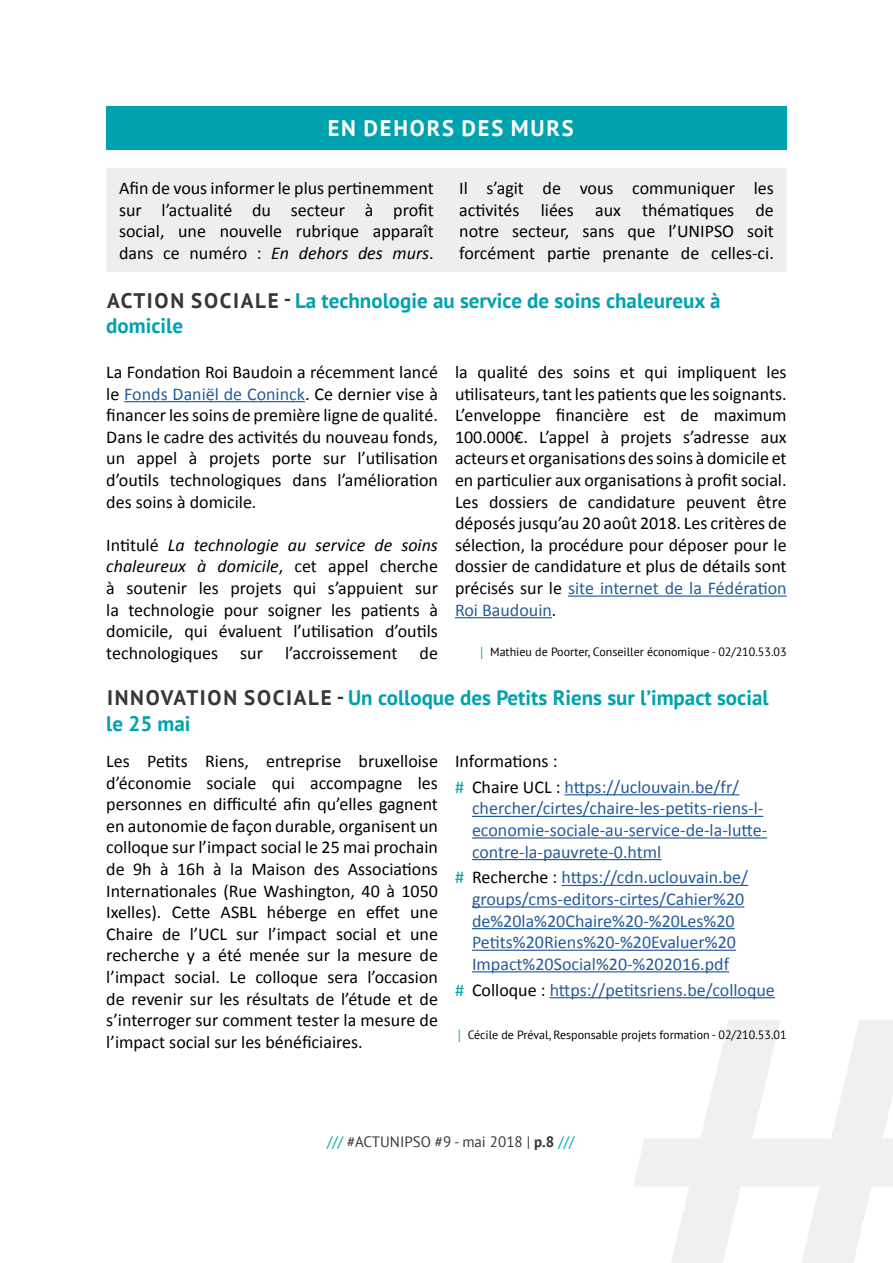
<style>
.page{position:relative;width:893px;height:1263px;background:#fff}
.page>*{position:absolute;margin:0;border:0;box-sizing:border-box;transform-origin:0 0}
.Titres_rubriques{font:700 22.5px "PT Sans";letter-spacing:.08em;color:#fff}
.Titres_articles{font:700 21px/25.2px "PT Sans";color:#00a2ae}
.CdT{font:18px/21.6px "Calibri";color:#000;text-align:justify}
.t1{font:18px/21.6px "Calibri";color:#275b9b}
.CdT_tableau_en_dehor{font:18px/21.6px "Calibri";color:#000;text-align:justify}
.t2{font:15px "PT Sans";color:#383637}
.t3{font:12px "PT Sans";color:#000}
.s1{font-style:italic}
.s2{color:#383637}
.s3{color:#275b9b}
.s4{color:#00a2ae}
.s5{color:#000}
.s6{font-weight:700}
</style>
<div class="page">
<div style="left:106px;top:106px;width:681px;height:44px;background:#00a2ae"></div>
<div style="left:106px;top:168px;width:681px;height:104px;background:#eeeeed"></div>
<hr style="left:124px;top:401px;width:181px;height:1px;background:#275b9b">
<hr style="left:568px;top:595px;width:219px;height:2px;background:#275b9b">
<hr style="left:455px;top:617px;width:97px;height:1px;background:#275b9b">
<hr style="left:565px;top:794px;width:174px;height:1px;background:#275b9b">
<hr style="left:472px;top:816px;width:291px;height:1px;background:#275b9b">
<hr style="left:472px;top:837px;width:295px;height:1px;background:#275b9b">
<hr style="left:472px;top:859px;width:189px;height:1px;background:#275b9b">
<hr style="left:561px;top:885px;width:187px;height:1px;background:#275b9b">
<hr style="left:472px;top:906px;width:272px;height:2px;background:#275b9b">
<hr style="left:472px;top:928px;width:263px;height:1px;background:#275b9b">
<hr style="left:472px;top:950px;width:264px;height:1px;background:#275b9b">
<hr style="left:472px;top:971px;width:257px;height:1px;background:#275b9b">
<hr style="left:550px;top:997px;width:225px;height:1px;background:#275b9b">
<p class="Titres_rubriques" style="left:328px;top:114px;width:248px">EN DEHORS DES MURS</p>
<p class="CdT_tableau_en_dehor" style="left:119px;top:177px;width:316px">Afin de vous informer le plus pertinemment sur l’actualité du secteur à profit social, une nouvelle rubrique apparaît dans ce numéro : <span class="s1">En dehors des murs</span>.</p>
<p class="CdT_tableau_en_dehor" style="left:459px;top:177px;width:316px">Il s’agit de vous communiquer les activités liées aux thématiques de notre secteur, sans que l’UNIPSO soit forcément partie prenante de celles-ci.</p>
<p class="Titres_articles" style="left:106px;top:288px;width:616px"><span class="s2">ACTION SOCIALE -</span> La technologie au service de soins chaleureux à domicile</p>
<p class="CdT" style="left:106px;top:361px;width:333px">La Fondation Roi Baudoin a récemment lancé le <span class="s3">Fonds Daniël de Coninck</span>. Ce dernier vise à financer les soins de première ligne de qualité.<br>Dans le cadre des activités du nouveau fonds, un appel à projets porte sur l’utilisation d’outils technologiques dans l’amélioration des soins à domicile.</p>
<p class="CdT" style="left:106px;top:534px;width:333px">Intitulé <span class="s1">La technologie au service de soins chaleureux à domicile</span>, cet appel cherche à soutenir les projets qui s’appuient sur la technologie pour soigner les patients à domicile, qui évaluent l’utilisation d’outils technologiques sur l’accroissement de</p>
<p class="CdT" style="left:455px;top:361px;width:333px">la qualité des soins et qui impliquent les utilisateurs, tant les patients que les soignants.<br>L’enveloppe financière est de maximum 100.000€. L’appel à projets s’adresse aux acteurs et organisations des soins à domicile et en particulier aux organisations à profit social.<br>Les dossiers de candidature peuvent être déposés jusqu’au 20 août 2018. Les critères de sélection, la procédure pour déposer pour le dossier de candidature et plus de détails sont précisés sur le <span class="s3">site internet de la Fédération Roi Baudouin</span>.</p>
<p class="t3" style="left:490px;top:644px;width:298px">Mathieu de Poorter, Conseiller économique - 02/210.53.03</p>
<p class="Titres_articles" style="left:106px;top:685px;width:664px"><span class="s2">INNOVATION SOCIALE -</span> Un colloque des Petits Riens sur l’impact social le 25 mai</p>
<p class="CdT" style="left:106px;top:750px;width:333px">Les Petits Riens, entreprise bruxelloise d’économie sociale qui accompagne les personnes en difficulté afin qu’elles gagnent en autonomie de façon durable, organisent un colloque sur l’impact social le 25 mai prochain de 9h à 16h à la Maison des Associations Internationales (Rue Washington, 40 à 1050<br>Ixelles). Cette ASBL héberge en effet une Chaire de l’UCL sur l’impact social et une recherche y a été menée sur la mesure de l’impact social. Le colloque sera l’occasion de revenir sur les résultats de l’étude et de s’interroger sur comment tester la mesure de l’impact social sur les bénéficiaires.</p>
<p class="CdT" style="left:455px;top:750px;width:104px">Informations :</p>
<p class="t1" style="left:472px;top:776px;width:297px;text-indent:-17px"><span class="s4">#</span> <span class="s5">Chaire UCL :</span> https://uclouvain.be/fr/ chercher/cirtes/chaire-les-petits-riens-l&shy;economie-sociale-au-service-de-la-lutte&shy;contre-la-pauvrete-0.html</p>
<p class="t1" style="left:472px;top:867px;width:278px;text-indent:-17px"><span class="s4">#</span> <span class="s5">Recherche :</span> https://cdn.uclouvain.be/ groups/cms-editors-cirtes/Cahier%20 de%20la%20Chaire%20-%20Les%20<br>Petits%20Riens%20-%20Evaluer%20<br>Impact%20Social%20-%202016.pdf</p>
<p class="t1" style="left:455px;top:979px;width:321px"><span class="s4">#</span> <span class="s5">Colloque :</span> https://petitsriens.be/colloque</p>
<p class="t3" style="left:468px;top:1027px;width:320px">Cécile de Préval, Responsable projets formation - 02/210.53.01</p>
<p class="t2" style="left:327px;top:1131px;width:249px"><span class="s4">///</span> #ACTUNIPSO #9 - mai 2018 | <span class="s6">p.8</span> <span class="s4">///</span></p>
</div>
